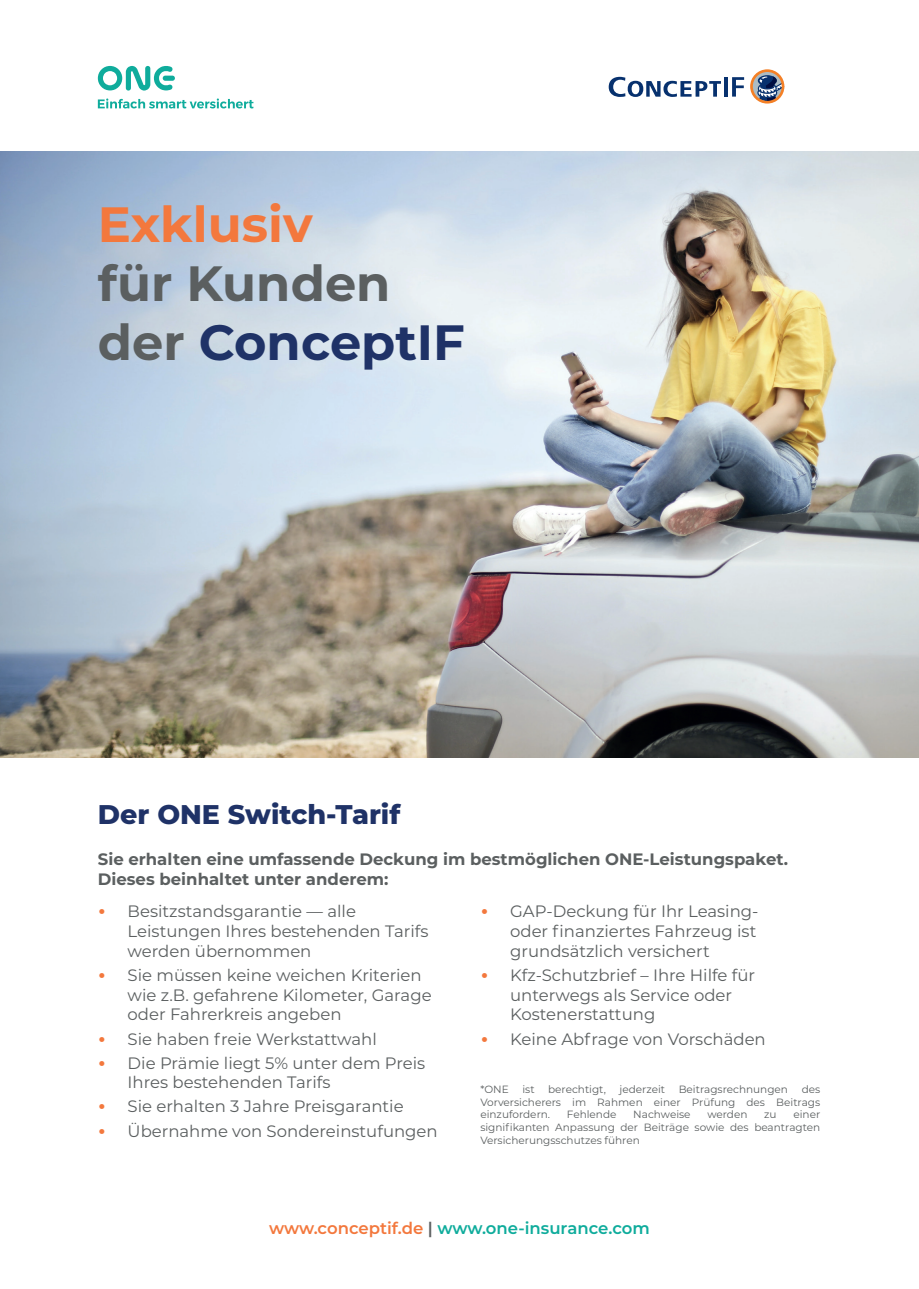
<style>
.page{position:relative;width:919px;height:1289px;background:#fff}
.page>*{position:absolute;margin:0;border:0;box-sizing:border-box;transform-origin:0 0}
.t1{font:700 49.5px/59.4px "Montserrat";color:#5b5f60}
.t2{font:700 49.5px "Montserrat";color:#f3783d}
.t3{font:800 27px "Montserrat";color:#1f3267}
.t4{font:16.5px/19.8px "Montserrat";color:#5b5f60}
.t5{font:700 16.5px/19.8px "Montserrat";color:#5b5f60}
.t6{font:600 16.5px "Montserrat";color:#0fac9c}
.t7{font:10.5px/12.6px "Montserrat";color:#5b5f60;text-align:justify}
.s1{color:#1f3267}
.s2{font-family:"Poppins";font-weight:700;color:#f3783d}
.s3{color:#f3783d}
.s4{color:#5b5f60}
</style>
<div class="page">
<img style="left:0;top:151px;width:918px;height:606px">
<svg style="left:98px;top:98px;width:155px;height:10px"></svg>
<svg style="left:98px;top:66px;width:77px;height:25px"></svg>
<svg style="left:750px;top:69px;width:34px;height:35px"></svg>
<svg style="left:608px;top:77px;width:113px;height:20px"></svg>
<hr style="left:724px;top:77px;width:4px;height:20px;background:#07316e">
<svg style="left:732px;top:77px;width:12px;height:20px"></svg>
<h1 class="t2" style="left:98px;top:188px;width:216px">Exklusiv</h1>
<h1 class="t1" style="left:98px;top:251px;width:368px">für Kunden der <span class="s1">ConceptIF</span></h1>
<h2 class="t3" style="left:98px;top:794px;width:304px">Der ONE Switch-Tarif</h2>
<p class="t5" style="left:98px;top:848px;width:691px">Sie erhalten eine umfassende Deckung im bestmöglichen ONE-Leistungspaket.<br>Dieses beinhaltet unter anderem:</p>
<p class="t4" style="left:128px;top:900px;width:302px;text-indent:-30px"><span class="s2">•</span> Besitzstandsgarantie — alle<br>Leistungen Ihres bestehenden Tarifs werden übernommen</p>
<p class="t4" style="left:128px;top:964px;width:305px;text-indent:-30px"><span class="s2">•</span> Sie müssen keine weichen Kriterien wie z.B. gefahrene Kilometer, Garage oder Fahrerkreis angeben</p>
<p class="t4" style="left:98px;top:1028px;width:280px"><span class="s2">•</span> Sie haben freie Werkstattwahl</p>
<p class="t4" style="left:128px;top:1052px;width:299px;text-indent:-30px"><span class="s2">•</span> Die Prämie liegt 5% unter dem Preis<br>Ihres bestehenden Tarifs</p>
<p class="t4" style="left:98px;top:1096px;width:307px"><span class="s2">•</span> Sie erhalten 3 Jahre Preisgarantie</p>
<p class="t4" style="left:98px;top:1120px;width:341px"><span class="s2">•</span> Übernahme von Sondereinstufungen</p>
<p class="t4" style="left:510px;top:900px;width:250px;text-indent:-30px"><span class="s2">•</span> GAP-Deckung für Ihr Leasing&shy;oder finanziertes Fahrzeug ist grundsätzlich versichert</p>
<p class="t4" style="left:510px;top:964px;width:246px;text-indent:-30px"><span class="s2">•</span> Kfz-Schutzbrief – Ihre Hilfe für unterwegs als Service oder<br>Kostenerstattung</p>
<p class="t4" style="left:480px;top:1028px;width:287px"><span class="s2">•</span> Keine Abfrage von Vorschäden</p>
<p class="t7" style="left:480px;top:1082px;width:30px">*ONE</p>
<p class="t7" style="left:522px;top:1082px;width:14px">ist</p>
<p class="t7" style="left:548px;top:1082px;width:59px">berechtigt,</p>
<p class="t7" style="left:619px;top:1082px;width:47px">jederzeit</p>
<p class="t7" style="left:678px;top:1082px;width:111px">Beitragsrechnungen</p>
<p class="t7" style="left:480px;top:1082px;width:341px;text-indent:321px">des Vorversicherers im Rahmen einer Prüfung des Beitrags einzufordern.</p>
<p class="t7" style="left:480px;top:1108px;width:341px;text-indent:313px">einer signifikanten Anpassung der Beiträge sowie des beantragten Versicherungsschutzes führen</p>
<p class="t7" style="left:567px;top:1108px;width:51px">Fehlende</p>
<p class="t7" style="left:633px;top:1108px;width:59px">Nachweise</p>
<p class="t7" style="left:707px;top:1108px;width:42px">werden</p>
<p class="t7" style="left:764px;top:1108px;width:14px">zu</p>
<p class="t6" style="left:269px;top:1216px;width:382px"><span class="s3">www.conceptif.de</span> <span class="s4">|</span> www.one-insurance.com</p>
</div>
